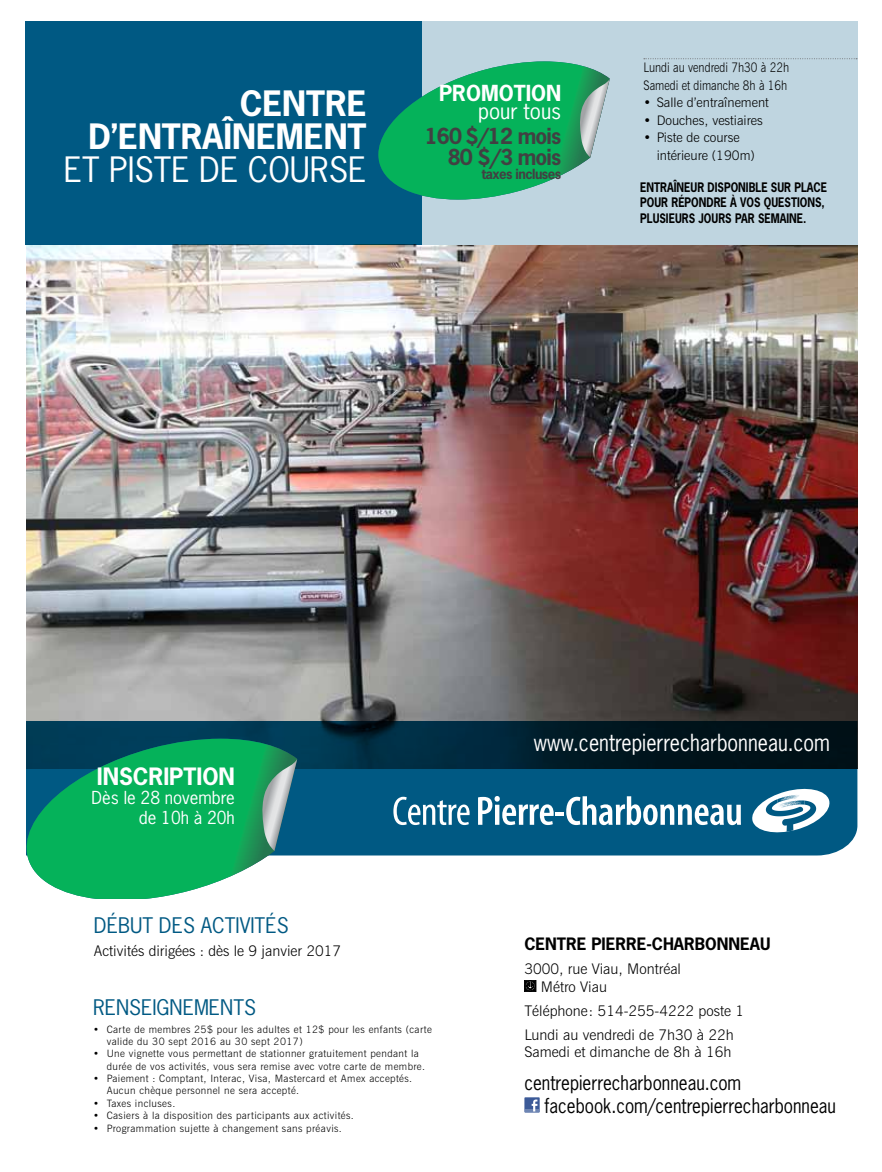
<style>
.page{position:relative;width:882px;height:1172px;background:#fff}
.page>*{position:absolute;margin:0;border:0;box-sizing:border-box;transform-origin:0 0}
.t1{font:700 32.85px "News Gothic Std";color:#fff}
.t2{font:32.85px "News Gothic Std";color:#fff}
.t3{font:700 22.5px "News Gothic Std";color:#fff}
.t4{font:22.2px "News Gothic Std";color:#fff;scale:.9 1}
.t5{font:700 20.85px/20.9px "News Gothic Std";letter-spacing:-.04em;color:#414042;text-align:right}
.t6{font:700 20.85px "News Gothic Std";color:#fff}
.t7{font:20.85px "News Gothic Std";color:#fff}
.t8{font:20.25px "News Gothic Std";color:#005983}
.t9{font:19.2px/22.5px "News Gothic Std";color:#000;scale:.9 1}
.t10{font:16.8px/19px "News Gothic Std";color:#fff;text-align:right}
.t11{font:700 16.05px "News Gothic Std";color:#000}
.t12{font:300 14.7px/17.5px "News Gothic BT";color:#000}
.t13{font:300 13.2px/17.5px "News Gothic BT";color:#000}
.t14{font:300 13.2px/17.5px "News Gothic BT";color:#000;scale:.85 1}
.t15{font:700 13.2px "News Gothic Std";letter-spacing:-.04em;color:#414042}
.t16{font:700 12.3px "News Gothic Std";color:#000;scale:.85 1}
.t17{font:300 10.2px/12.3px "News Gothic BT";letter-spacing:.04em;color:#000}
</style>
<div class="page">
<svg style="left:524px;top:980px;width:12px;height:12px"></svg>
<svg style="left:524px;top:1097px;width:15px;height:16px"></svg>
<svg style="left:525px;top:1099px;width:13px;height:12px"></svg>
<img style="left:27px;top:244px;width:830px;height:478px">
<svg style="left:27px;top:722px;width:830px;height:133px;background:#00405d"></svg>
<svg style="left:393px;top:797px;width:76px;height:28px"></svg>
<svg style="left:478px;top:796px;width:262px;height:29px"></svg>
<svg style="left:749px;top:789px;width:80px;height:43px"></svg>
<svg style="left:26px;top:739px;width:271px;height:160px;background:#1ea86c"></svg>
<svg style="left:261px;top:759px;width:36px;height:92px;background:#5f9696"></svg>
<div style="left:422px;top:21px;width:435px;height:223px;background:#bfd5e0"></div>
<div style="left:26px;top:21px;width:396px;height:223px;background:#005983"></div>
<svg style="left:643px;top:58px;width:213px;height:1px"></svg>
<svg style="left:378px;top:61px;width:231px;height:139px"></svg>
<h1 class="t1" style="left:240px;top:82px;width:128px">CENTRE</h1>
<h1 class="t1" style="left:223px;top:115px;width:32px">ÎNEMENT</h1>
<h1 class="t2" style="left:64px;top:149px;width:300px">et piste de course</h1>
<h1 class="t1" style="left:88px;top:115px;width:72px">D’ENTRA</h1>
<h3 class="t6" style="left:439px;top:80px;width:123px">PROMOTION</h3>
<h3 class="t7" style="left:478px;top:98px;width:85px">pour tous</h3>
<h3 class="t5" style="left:424px;top:125px;width:138px">160 $/12 MOIS<br>80 $/3 MOIS</h3>
<p class="t15" style="left:481px;top:166px;width:81px">TAXES INCLUSES</p>
<p class="t14" style="left:643px;top:59px;width:173px">Lundi au vendredi 7h30 à 22h<br>Samedi et dimanche 8h à 16h</p>
<p class="t13" style="left:643px;top:94px;width:127px">• Salle d’entraînement</p>
<p class="t13" style="left:643px;top:111px;width:121px">• Douches, vestiaires</p>
<p class="t13" style="left:656px;top:129px;width:100px;text-indent:-13px">• Piste de course intérieure (190m)</p>
<p class="t16" style="left:640px;top:179px;width:17px">ENTRA</p>
<p class="t16" style="left:673px;top:179px;width:13px">ÎNEUR</p>
<p class="t16" style="left:707px;top:179px;width:8px">DISPONI</p>
<p class="t16" style="left:748px;top:179px;width:35px">BLE SUR</p>
<p class="t16" style="left:794px;top:179px;width:9px">PLACE</p>
<p class="t16" style="left:640px;top:194px;width:9px">POUR</p>
<p class="t16" style="left:671px;top:194px;width:25px">RÉPONDRE</p>
<p class="t16" style="left:730px;top:194px;width:21px">À VOS</p>
<p class="t16" style="left:763px;top:194px;width:18px">QUESTIONS</p>
<p class="t16" style="left:821px;top:194px;width:5px">,</p>
<p class="t16" style="left:640px;top:210px;width:9px">PLUSIEURS</p>
<p class="t16" style="left:698px;top:210px;width:16px">JOURS</p>
<p class="t16" style="left:734px;top:210px;width:9px">PAR</p>
<p class="t16" style="left:757px;top:210px;width:9px">SEMAINE</p>
<p class="t16" style="left:803px;top:210px;width:5px">.</p>
<h2 class="t3" style="left:97px;top:762px;width:140px">INSCRIPTION</h2>
<h3 class="t10" style="left:91px;top:788px;width:145px">Dès le 28 novembre de 10h à 20h</h3>
<h3 class="t4" style="left:534px;top:729px;width:330px">www.centrepierrecharbonneau.com</h3>
<h3 class="t8" style="left:94px;top:912px;width:196px">Début des activités</h3>
<h3 class="t12" style="left:94px;top:942px;width:249px">Activités dirigées : dès le 9 janvier 2017</h3>
<h3 class="t8" style="left:93px;top:994px;width:152px">RENSEIGNEMENTS</h3>
<p class="t17" style="left:107px;top:1023px;width:327px;text-indent:-14px">• Carte de membres 25$ pour les adultes et 12$ pour les enfants (carte valide du 30 sept 2016 au 30 sept 2017)</p>
<p class="t17" style="left:107px;top:1047px;width:320px;text-indent:-14px">• Une vignette vous permettant de stationner gratuitement pendant la durée de vos activités, vous sera remise avec votre carte de membre.</p>
<p class="t17" style="left:107px;top:1072px;width:307px;text-indent:-13px">• Paiement : Comptant, Interac, Visa, Mastercard et Amex acceptés.<br>Aucun chèque personnel ne sera accepté.</p>
<p class="t17" style="left:93px;top:1097px;width:84px">• Taxes incluses.</p>
<p class="t17" style="left:93px;top:1109px;width:262px">• Casiers à la disposition des participants aux activités.</p>
<p class="t17" style="left:93px;top:1122px;width:250px">• Programmation sujette à changement sans préavis.</p>
<h3 class="t11" style="left:524px;top:933px;width:22px">CENTRE</h3>
<h3 class="t11" style="left:591px;top:933px;width:20px">PIERRE</h3>
<h3 class="t11" style="left:646px;top:933px;width:71px">-CHARBONNEAU</h3>
<h3 class="t12" style="left:540px;top:960px;width:142px;text-indent:-16px">3000, rue Viau, Montréal<br>Métro Viau</h3>
<h3 class="t12" style="left:524px;top:998px;width:221px;line-height:24.2px">Téléphone: 514-255-4222 poste 1<br>Lundi au vendredi de 7h30 à 22h</h3>
<h3 class="t12" style="left:524px;top:1043px;width:209px">Samedi et dimanche de 8h à 16h</h3>
<h3 class="t9" style="left:544px;top:1071px;width:325px;text-indent:-20px">centrepierrecharbonneau.com facebook.com/centrepierrecharbonneau</h3>
</div>
